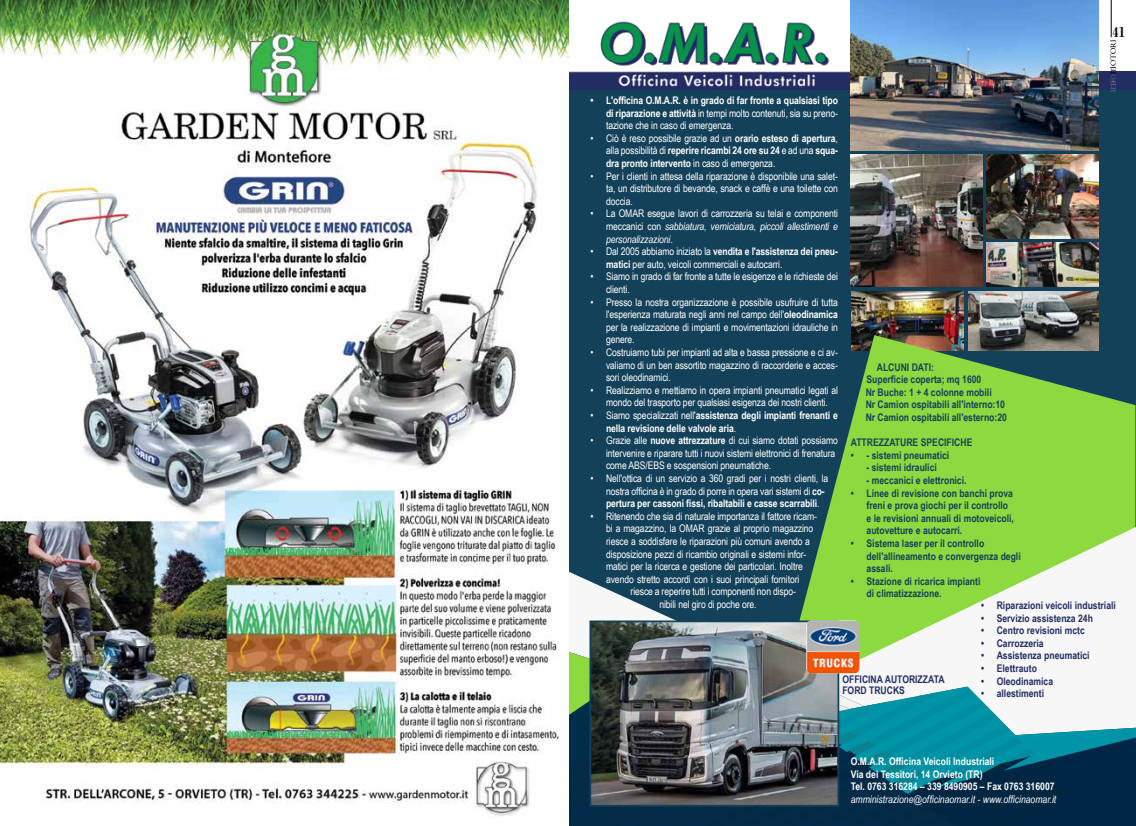
<style>
.page{position:relative;width:1136px;height:826px;background:#fff}
.page>*{position:absolute;margin:0;border:0;box-sizing:border-box;transform-origin:0 0}
.t1{font:700 condensed 15.75px "Bodoni BT";color:#000}
.t2{font:10.5px/12.6px "Arial Narrow";letter-spacing:-.01em;color:#fff;text-align:justify}
.t3{font:700 10.5px/12.6px "Arial Narrow";color:#14415a}
.t4{font:700 10.5px/12.6px "Arial Narrow";letter-spacing:-.01em;color:#fff}
.t5{font:700 10.5px/11.4px "Arial Narrow";color:#222d64}
.t6{font:italic 10.5px "Arial Narrow";color:#fff}
.s1{font-weight:400}
.s2{font-weight:700}
.s3{font-style:italic}
</style>
<div class="page">
<hr style="left:1111px;top:0;width:1px;height:37px;background:#000">
<div style="left:568px;top:90px;width:568px;height:736px;background:#14415a"></div>
<div style="left:568px;top:72px;width:568px;height:18px;background:#222d64"></div>
<img style="left:568px;top:13px;width:283px;height:77px">
<img style="left:851px;top:155px;width:132px;height:132px">
<img style="left:987px;top:155px;width:112px;height:84px">
<img style="left:851px;top:292px;width:112px;height:43px">
<img style="left:969px;top:292px;width:129px;height:43px">
<img style="left:987px;top:243px;width:112px;height:44px">
<img style="left:851px;top:0;width:248px;height:151px">
<svg style="left:824px;top:335px;width:311px;height:192px;fill:#8cd940"></svg>
<svg style="left:568px;top:571px;width:244px;height:67px"></svg>
<svg style="left:812px;top:527px;width:324px;height:111px;background:#b1e282"></svg>
<svg style="left:568px;top:638px;width:568px;height:188px;background:#588b98"></svg>
<img style="left:592px;top:623px;width:244px;height:181px">
<div style="left:589px;top:620px;width:250px;height:187px;border:2px solid #14415a"></div>
<img style="left:806px;top:620px;width:53px;height:53px">
<svg style="left:1110px;top:40px;width:6px;height:52px"></svg>
<img style="left:0;top:0;width:568px;height:816px">
<h1 class="t1" style="left:1112px;top:23px;width:14px">41</h1>
<p class="t4" style="left:606px;top:93px;width:233px;text-align:justify;text-indent:-16px">• L'officina O.M.A.R. è in grado di far fronte a qualsiasi tipo di riparazione e attività <span class="s1">in tempi molto contenuti, sia su preno&shy;tazione che in caso di emergenza.</span></p>
<p class="t2" style="left:606px;top:131px;width:233px;text-indent:-16px">• Ciò è reso possibile grazie ad un <span class="s2">orario esteso di apertura</span>, alla possibilità di <span class="s2">reperire ricambi 24 ore su 24</span> e ad una <span class="s2">squa&shy;dra pronto intervento</span> in caso di emergenza.</p>
<p class="t2" style="left:606px;top:169px;width:233px;text-indent:-16px">• Per i clienti in attesa della riparazione è disponibile una salet&shy;ta, un distributore di bevande, snack e caffè e una toilette con doccia.</p>
<p class="t2" style="left:606px;top:207px;width:233px;text-indent:-16px">• La OMAR esegue lavori di carrozzeria su telai e componenti meccanici con <span class="s3">sabbiatura, verniciatura, piccoli allestimenti e personalizzazioni</span>.</p>
<p class="t2" style="left:606px;top:245px;width:233px;text-indent:-16px">• Dal 2005 abbiamo iniziato la <span class="s2">vendita e l'assistenza dei pneu&shy;matici</span> per auto, veicoli commerciali e autocarri.</p>
<p class="t2" style="left:606px;top:270px;width:233px;text-indent:-16px">• Siamo in grado di far fronte a tutte le esigenze e le richieste dei clienti.</p>
<p class="t2" style="left:606px;top:295px;width:233px;text-indent:-16px">• Presso la nostra organizzazione è possibile usufruire di tutta l'esperienza maturata negli anni nel campo dell'<span class="s2">oleodinamica </span>per la realizzazione di impianti e movimentazioni idrauliche in genere.</p>
<p class="t2" style="left:606px;top:346px;width:233px;text-indent:-16px">• Costruiamo tubi per impianti ad alta e bassa pressione e ci av&shy;valiamo di un ben assortito magazzino di raccorderie e acces&shy;sori oleodinamici.</p>
<p class="t2" style="left:590px;top:383px;width:249px;text-align:center">• Realizziamo e mettiamo in opera impianti pneumatici legati al mondo del trasporto per qualsiasi esigenza dei nostri clienti.</p>
<p class="t4" style="left:606px;top:408px;width:233px;text-indent:-16px"><span class="s1">• Siamo specializzati nell'</span>assistenza degli impianti frenanti e nella revisione delle valvole aria<span class="s1">.</span></p>
<p class="t2" style="left:606px;top:434px;width:233px;text-align:left;text-indent:-16px">• Grazie alle <span class="s2">nuove attrezzature</span> di cui siamo dotati possiamo intervenire e riparare tutti i nuovi sistemi elettronici di frenatura come ABS/EBS e sospensioni pneumatiche.</p>
<p class="t2" style="left:606px;top:472px;width:224px;text-align:left;text-indent:-16px">• Nell'ottica di un servizio a 360 gradi per i nostri clienti, la nostra officina è in grado di porre in opera vari sistemi di <span class="s2">co&shy;pertura per cassoni fissi, ribaltabili e casse scarrabili</span>.</p>
<p class="t2" style="left:590px;top:509px;width:228px">• Ritenendo che sia di naturale importanza il fattore ricam-</p>
<p class="t2" style="left:606px;top:522px;width:209px">bi a magazzino, la OMAR grazie al proprio magazzino</p>
<p class="t2" style="left:606px;top:535px;width:205px">riesce a soddisfare le riparazioni più comuni avendo a</p>
<p class="t2" style="left:606px;top:547px;width:202px">disposizione pezzi di ricambio originali e sistemi infor-</p>
<p class="t2" style="left:606px;top:560px;width:198px">matici per la ricerca e gestione dei particolari. Inoltre</p>
<p class="t2" style="left:606px;top:572px;width:195px">avendo stretto accordi con i suoi principali fornitori</p>
<p class="t2" style="left:631px;top:585px;width:167px">riesce a reperire tutti i componenti non dispo-</p>
<p class="t2" style="left:659px;top:598px;width:99px">nibili nel giro di poche ore.</p>
<p class="t3" style="left:877px;top:360px;width:59px">ALCUNI DATI:</p>
<p class="t3" style="left:866px;top:373px;width:143px;text-indent:-15px">• Superficie coperta; mq 1600<br>Nr Buche: 1 + 4 colonne mobili<br>Nr Camion ospitabili all'interno:10<br>Nr Camion ospitabili all'esterno:20</p>
<p class="t3" style="left:851px;top:436px;width:123px">ATTREZZATURE SPECIFICHE</p>
<p class="t3" style="left:851px;top:448px;width:100px">• - sistemi pneumatici</p>
<p class="t3" style="left:867px;top:461px;width:72px">- sistemi idraulici</p>
<p class="t3" style="left:867px;top:473px;width:102px">- meccanici e elettronici.</p>
<p class="t3" style="left:867px;top:486px;width:149px;text-indent:-16px">• Linee di revisione con banchi prova freni e prova giochi per il controllo e le revisioni annuali di motoveicoli, autovetture e autocarri.</p>
<p class="t3" style="left:867px;top:536px;width:156px;text-indent:-16px">• Sistema laser per il controllo dell'allineamento e convergenza degli assali.</p>
<p class="t3" style="left:867px;top:574px;width:115px;text-indent:-16px">• Stazione di ricarica impianti di climatizzazione.</p>
<p class="t5" style="left:981px;top:599px;width:136px">• Riparazioni veicoli industriali</p>
<p class="t5" style="left:981px;top:612px;width:113px">• Servizio assistenza 24h</p>
<p class="t5" style="left:981px;top:624px;width:105px">• Centro revisioni mctc</p>
<p class="t5" style="left:981px;top:637px;width:64px">• Carrozzeria</p>
<p class="t5" style="left:981px;top:649px;width:110px">• Assistenza pneumatici</p>
<p class="t5" style="left:981px;top:662px;width:57px">• Elettrauto</p>
<p class="t5" style="left:981px;top:675px;width:74px">• Oleodinamica</p>
<p class="t5" style="left:981px;top:687px;width:65px">• allestimenti</p>
<p class="t5" style="left:842px;top:673px;width:104px">OFFICINA AUTORIZZATA<br>FORD TRUCKS</p>
<p class="t4" style="left:851px;top:754px;width:205px">O.M.A.R. Officina Veicoli Industriali<br>Via dei Tessitori, 14 Orvieto (TR)<br>Tel. 0763 316284 – 339 8490905 – Fax 0763 316007</p>
<p class="t6" style="left:851px;top:792px;width:207px">amministrazione@officinaomar.it - www.officinaomar.it</p>
</div>
